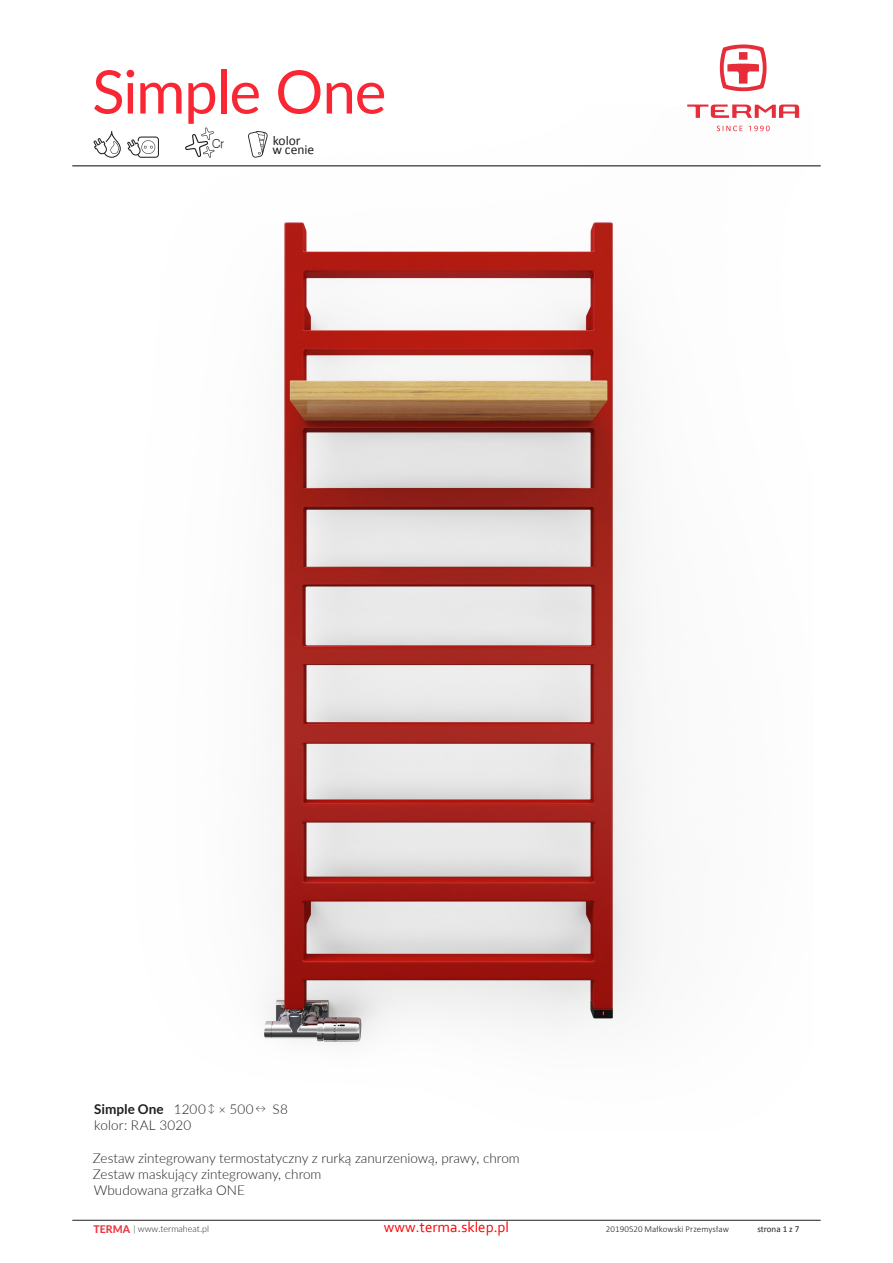
<style>
.page{position:relative;width:893px;height:1263px;background:#fff}
.page>*{position:absolute;margin:0;border:0;box-sizing:border-box;transform-origin:0 0}
.t1{font:60px "Lato";letter-spacing:-.02em;color:#f92634}
.t2{font:15px "Corbel";color:#f00}
.opisy_zdjęć{font:300 13.5px "Lato";color:#231f20}
.t3{font:700 13.5px "Lato";letter-spacing:.005em;color:#231f20}
.t4{font:13.5px "Calibri";color:#231f20}
.t5{font:12.6px "Gulim";color:#231f20}
.t6{font:300 9px "Calibri";letter-spacing:.005em;color:#231f20}
.t7{font:300 9px "Lato";color:#231f20}
.t8{font:9px "Calibri";color:#231f20}
.s1{font-weight:300}
.s2{font-weight:300;font-size:10.5px}
.s3{font-weight:300;font-size:12px}
.s4{font-weight:800;font-size:10.5px;color:#ee3643}
</style>
<div class="page">
<hr style="left:72px;top:165px;width:749px;height:1px;background:#231f20">
<img style="left:83px;top:107px;width:729px;height:937px">
<hr style="left:72px;top:1220px;width:749px;height:1px;background:#231f20">
<svg style="left:720px;top:44px;width:46px;height:47px"></svg>
<svg style="left:687px;top:105px;width:112px;height:13px"></svg>
<svg style="left:717px;top:126px;width:25px;height:5px"></svg>
<svg style="left:749px;top:126px;width:21px;height:5px"></svg>
<h1 class="t1" style="left:92px;top:49px;width:296px">Simple One</h1>
<p class="t5" style="left:212px;top:137px;width:14px">Cr</p>
<p class="t4" style="left:273px;top:132px;width:29px">kolor</p>
<p class="t4" style="left:273px;top:141px;width:43px">w cenie</p>
<p class="t3" style="left:94px;top:1101px;width:195px">Simple One <span class="s1">1200</span> <span class="s2">↕</span> <span class="s3">×</span> <span class="s1">500</span> <span class="s2">↔</span> <span class="s1">S8</span></p>
<p class="opisy_zdjęć" style="left:94px;top:1116px;width:99px">kolor: RAL 3020</p>
<p class="opisy_zdjęć" style="left:93px;top:1148px;width:428px">Zestaw zintegrowany termostatyczny z rurką zanurzeniową, prawy, chrom</p>
<p class="opisy_zdjęć" style="left:93px;top:1164px;width:230px">Zestaw maskujący zintegrowany, chrom</p>
<p class="opisy_zdjęć" style="left:94px;top:1181px;width:153px">Wbudowana grzałka ONE</p>
<p class="t7" style="left:94px;top:1222px;width:117px"><span class="s4">TERMA</span> | www.termaheat.pl</p>
<p class="t2" style="left:384px;top:1218px;width:127px">www.terma.sklep.pl</p>
<p class="t6" style="left:606px;top:1223px;width:125px">20190520 Małkowski Przemysław</p>
<p class="t8" style="left:757px;top:1223px;width:43px">strona 1 z 7</p>
</div>
